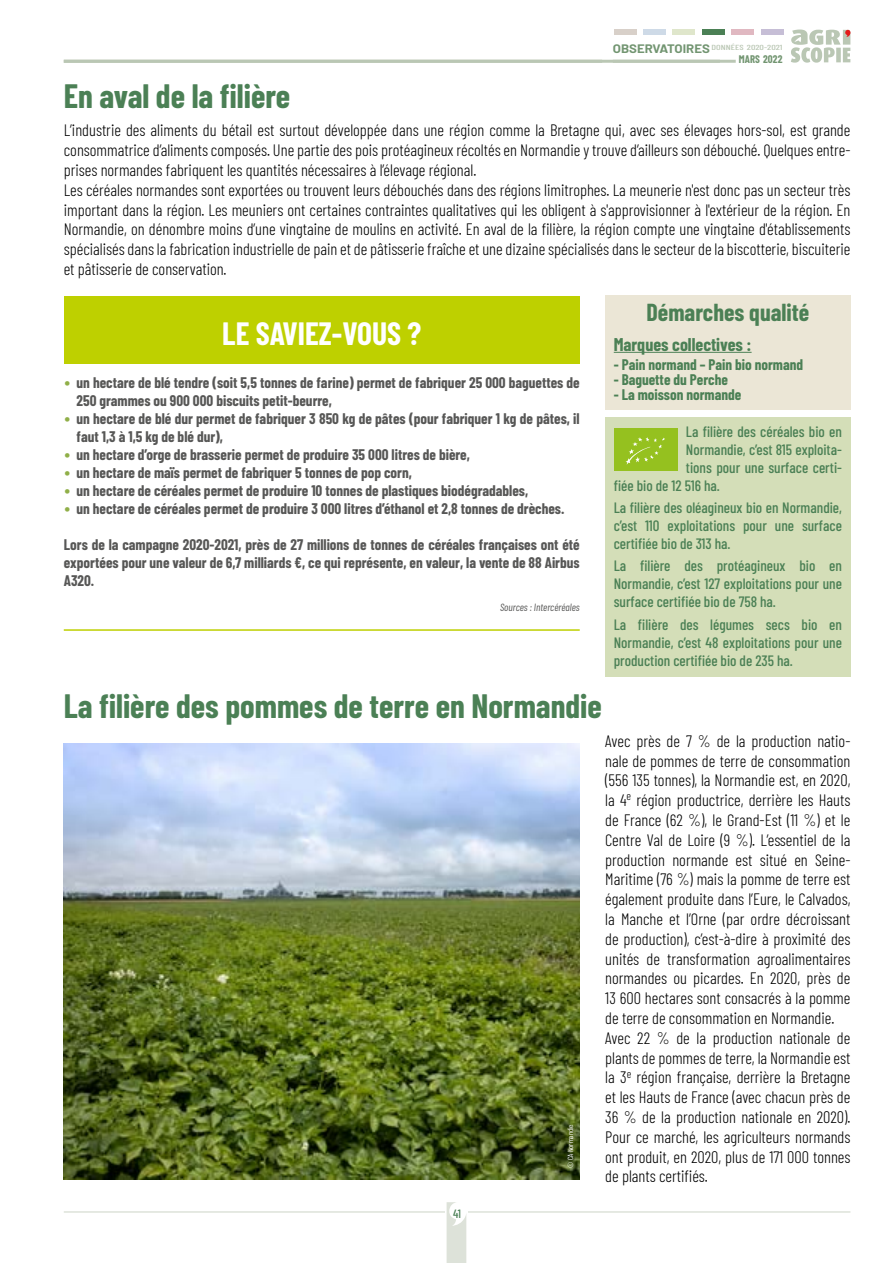
<style>
.page{position:relative;width:893px;height:1263px;background:#fff}
.page>*{position:absolute;margin:0;border:0;box-sizing:border-box;transform-origin:0 0}
.t1{font:700 33px "Barlow Condensed";color:#4b8055}
.t2{font:700 31.5px "Barlow Condensed";color:#fff}
.t3{font:700 24px "Barlow Condensed";color:#4b8055}
.t4{font:700 18px "Barlow Condensed";color:#4b8055}
.t5{font:300 16.5px/19.8px "Barlow Condensed";color:#000}
.t6{font:700 15px/18px "Barlow Condensed";color:#575756}
.t7{font:500 15px/18px "Barlow Condensed";color:#4b8055;text-align:justify}
.t8{font:700 15px "Barlow Condensed";color:#4b8055}
.t9{font:500 12px "Barlow Condensed";color:#4b8055}
.t10{font:700 10.8px "Barlow Condensed";letter-spacing:.005em;color:#729571}
.t11{font:italic 10.5px "Barlow Condensed";color:#575756}
.t12{font:7.5px "Barlow Condensed";color:#fff}
.t13{font:500 7.35px "Barlow Condensed";color:#bac7b4;scale:1.36 1}
.s1{font-family:"Barlow";font-weight:700;font-size:12px;color:#729571}
.s2{font-family:"DIN Next LT Pro";color:#90af48}
</style>
<div class="page">
<div style="left:643px;top:29px;width:23px;height:6px;background:#cedae7"></div>
<div style="left:673px;top:29px;width:22px;height:6px;background:#dfe6cb"></div>
<div style="left:614px;top:29px;width:22px;height:6px;background:#d8d0c9"></div>
<div style="left:702px;top:29px;width:22px;height:6px;background:#4b8055"></div>
<div style="left:731px;top:29px;width:23px;height:6px;background:#e0b8c1"></div>
<div style="left:761px;top:29px;width:22px;height:6px;background:#c6bed6"></div>
<hr style="left:64px;top:60px;width:656px;height:3px;background:#bac7b4">
<svg style="left:791px;top:30px;width:59px;height:33px"></svg>
<hr style="left:613px;top:60px;width:123px;height:3px;background:#bac7b4">
<img style="left:64px;top:743px;width:516px;height:436px">
<div style="left:64px;top:296px;width:516px;height:67px;background:#bed000"></div>
<hr style="left:64px;top:629px;width:516px;height:2px;background:#bed000">
<div style="left:605px;top:296px;width:245px;height:114px;background:#ebe6d6"></div>
<hr style="left:614px;top:352px;width:138px;height:1px;background:#4b8055">
<div style="left:605px;top:418px;width:245px;height:259px;background:#d4deb8"></div>
<div style="left:614px;top:428px;width:63px;height:43px;background:#95c11f"></div>
<svg style="left:626px;top:437px;width:39px;height:28px"></svg>
<hr style="left:64px;top:1211px;width:786px;height:2px;background:#dde2d9">
<svg style="left:445px;top:1204px;width:23px;height:27px"></svg>
<svg style="left:447px;top:1202px;width:19px;height:61px"></svg>
<p class="t13" style="left:613px;top:45px;width:126px"><span class="s1">OBSERVATOIRES</span> DONNÉES 2020-2021</p>
<p class="t10" style="left:739px;top:55px;width:45px">MARS 2022</p>
<h1 class="t1" style="left:64px;top:73px;width:228px">En aval de la filière</h1>
<p class="t5" style="left:64px;top:119px;width:788px">L’industrie des aliments du bétail est surtout développée dans une région comme la Bretagne qui, avec ses élevages hors-sol, est grande consommatrice d’aliments composés. Une partie des pois protéagineux récoltés en Normandie y trouve d’ailleurs son débouché. Quelques entre&shy;prises normandes fabriquent les quantités nécessaires à l’élevage régional.<br>Les céréales normandes sont exportées ou trouvent leurs débouchés dans des régions limitrophes. La meunerie n'est donc pas un secteur très important dans la région. Les meuniers ont certaines contraintes qualitatives qui les obligent à s'approvisionner à l'extérieur de la région. En Normandie, on dénombre moins d’une vingtaine de moulins en activité. En aval de la filière, la région compte une vingtaine d'établissements spécialisés dans la fabrication industrielle de pain et de pâtisserie fraîche et une dizaine spécialisés dans le secteur de la biscotterie, biscuiterie et pâtisserie de conservation.</p>
<h2 class="t2" style="left:222px;top:312px;width:200px">LE SAVIEZ-VOUS ?</h2>
<p class="t6" style="left:77px;top:373px;width:505px;text-indent:-13px"><span class="s2">•</span> un hectare de blé tendre (soit 5,5 tonnes de farine) permet de fabriquer 25 000 baguettes de<br>250 grammes ou 900 000 biscuits petit-beurre,</p>
<p class="t6" style="left:77px;top:409px;width:505px;text-indent:-13px"><span class="s2">•</span> un hectare de blé dur permet de fabriquer 3 850 kg de pâtes (pour fabriquer 1 kg de pâtes, il faut 1,3 à 1,5 kg de blé dur),</p>
<p class="t6" style="left:64px;top:445px;width:408px"><span class="s2">•</span> un hectare d’orge de brasserie permet de produire 35 000 litres de bière,</p>
<p class="t6" style="left:64px;top:463px;width:350px"><span class="s2">•</span> un hectare de maïs permet de fabriquer 5 tonnes de pop corn,</p>
<p class="t6" style="left:64px;top:481px;width:466px"><span class="s2">•</span> un hectare de céréales permet de produire 10 tonnes de plastiques biodégradables,</p>
<p class="t6" style="left:64px;top:499px;width:502px"><span class="s2">•</span> un hectare de céréales permet de produire 3 000 litres d’éthanol et 2,8 tonnes de drèches.</p>
<p class="t6" style="left:64px;top:535px;width:517px;text-align:justify">Lors de la campagne 2020-2021, près de 27 millions de tonnes de céréales françaises ont été exportées pour une valeur de 6,7 milliards €, ce qui représente, en valeur, la vente de 88 Airbus A320.</p>
<p class="t11" style="left:500px;top:604px;width:81px">Sources : Intercéréales</p>
<h1 class="t1" style="left:64px;top:683px;width:539px">La filière des pommes de terre en Normandie</h1>
<h3 class="t3" style="left:647px;top:303px;width:164px">Démarches qualité</h3>
<p class="t4" style="left:614px;top:332px;width:139px">Marques collectives :</p>
<p class="t8" style="left:614px;top:354px;width:191px">- Pain normand – Pain bio normand</p>
<p class="t8" style="left:614px;top:369px;width:116px">- Baguette du Perche</p>
<p class="t8" style="left:614px;top:384px;width:129px">- La moisson normande</p>
<p class="t7" style="left:686px;top:421px;width:157px">La filière des céréales bio en</p>
<p class="t7" style="left:686px;top:442px;width:157px">Normandie, c’est 815 exploita-</p>
<p class="t7" style="left:686px;top:460px;width:157px">tions pour une surface certi-</p>
<p class="t7" style="left:614px;top:475px;width:108px">fiée bio de 12 516 ha.</p>
<p class="t7" style="left:614px;top:498px;width:230px">La filière des oléagineux bio en Normandie, c’est 110 exploitations pour une surface certifiée bio de 313 ha.</p>
<p class="t7" style="left:614px;top:556px;width:230px">La filière des protéagineux bio en Normandie, c’est 127 exploitations pour une surface certifiée bio de 758 ha.</p>
<p class="t7" style="left:614px;top:614px;width:230px">La filière des légumes secs bio en Normandie, c’est 48 exploitations pour une production certifiée bio de 235 ha.</p>
<p class="t9" style="left:453px;top:1208px;width:9px">41</p>
<p class="t12" style="left:566px;top:1168px;width:45px;rotate:-90deg">© CA Normandie</p>
<p class="t5" style="left:605px;top:730px;width:247px">Avec près de 7 % de la production natio&shy;nale de pommes de terre de consommation (556 135 tonnes), la Normandie est, en 2020, la 4<sup>e</sup> région productrice, derrière les Hauts de France (62 %), le Grand-Est (11 %) et le Centre Val de Loire (9 %). L’essentiel de la production normande est situé en Seine-Maritime (76 %) mais la pomme de terre est également produite dans l’Eure, le Calvados, la Manche et l’Orne (par ordre décroissant de production), c’est-à-dire à proximité des unités de transformation agroalimentaires normandes ou picardes. En 2020, près de 13 600 hectares sont consacrés à la pomme de terre de consommation en Normandie.<br>Avec 22 % de la production nationale de plants de pommes de terre, la Normandie est la 3<sup>e</sup> région française, derrière la Bretagne et les Hauts de France (avec chacun près de 36 % de la production nationale en 2020).<br>Pour ce marché, les agriculteurs normands ont produit, en 2020, plus de 171 000 tonnes de plants certifiés.</p>
</div>
